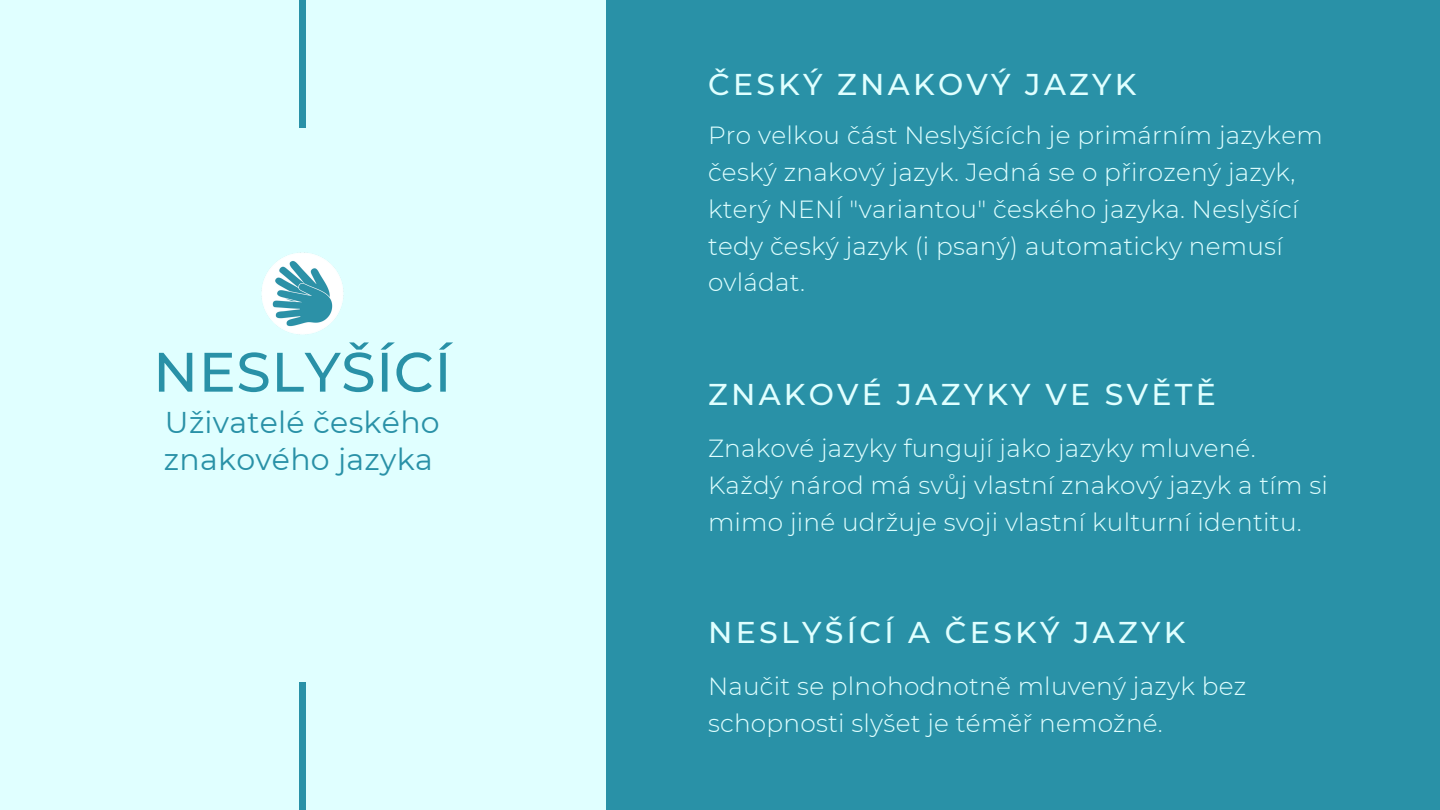
<style>
.page{position:relative;width:1440px;height:810px;background:#e0ffff}
.page>*{position:absolute;margin:0;border:0;box-sizing:border-box;transform-origin:0 0}
.t1{font:500 55.5px "Montserrat";letter-spacing:.01em;color:#2991a7}
.t2{font:500 30px "Montserrat";letter-spacing:.11em;color:#e0ffff}
.t3{font:30px/37.5px "Montserrat";letter-spacing:.01em;color:#2991a7}
.t4{font:300 24.8px/36.8px "Montserrat";letter-spacing:.01em;color:#e0ffff}
</style>
<div class="page">
<div style="left:606px;top:0;width:834px;height:810px;background:#2991a7"></div>
<div style="left:299px;top:0;width:7px;height:128px;background:#2991a7"></div>
<div style="left:299px;top:683px;width:7px;height:127px;background:#2991a7"></div>
<img style="left:261px;top:252px;width:83px;height:83px">
<p class="t1" style="left:153px;top:338px;width:300px">NESLYŠÍCÍ</p>
<p class="t3" style="left:164px;top:403px;width:277px">Uživatelé českého znakového jazyka</p>
<p class="t2" style="left:708px;top:66px;width:430px">ČESKÝ ZNAKOVÝ JAZYK</p>
<p class="t4" style="left:708px;top:117px;width:616px">Pro velkou část Neslyšících je primárním jazykem český znakový jazyk. Jedná se o přirozený jazyk, který NENÍ "variantou" českého jazyka. Neslyšící tedy český jazyk (i psaný) automaticky nemusí ovládat.</p>
<p class="t2" style="left:708px;top:376px;width:509px">ZNAKOVÉ JAZYKY VE SVĚTĚ</p>
<p class="t4" style="left:708px;top:430px;width:621px">Znakové jazyky fungují jako jazyky mluvené.<br>Každý národ má svůj vlastní znakový jazyk a tím si mimo jiné udržuje svoji vlastní kulturní identitu.</p>
<p class="t2" style="left:708px;top:614px;width:479px">NESLYŠÍCÍ A ČESKÝ JAZYK</p>
<p class="t4" style="left:708px;top:668px;width:540px">Naučit se plnohodnotně mluvený jazyk bez schopnosti slyšet je téměř nemožné.</p>
</div>
